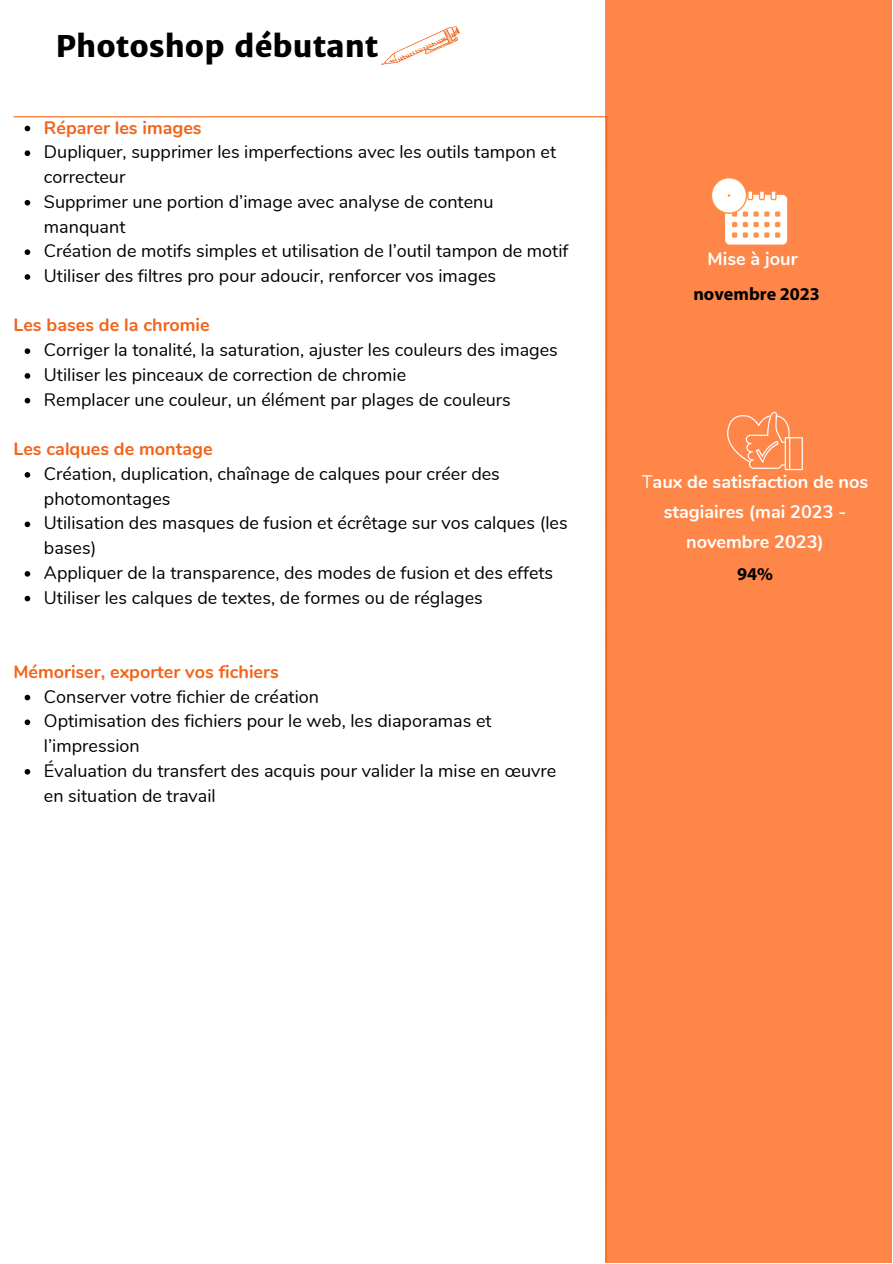
<style>
.page{position:relative;width:893px;height:1264px;background:#fff}
.page>*{position:absolute;margin:0;border:0;box-sizing:border-box;transform-origin:0 0}
.t1{font:800 30px "Merriweather Sans";color:#000}
.t2{font:18px/24.8px "Nunito";color:#000}
.t3{font:700 18px "Nunito";color:#f26419}
.t4{font:700 18px/30px "Nunito";color:#fff;text-align:center}
.t5{font:700 18px "Myriad Pro";color:#000}
.s1{font-weight:400}
</style>
<div class="page">
<div style="left:605px;top:0;width:287px;height:1262px;background:#fd8648"></div>
<svg style="left:605px;top:116px;width:2px;height:1146px"></svg>
<hr style="left:14px;top:116px;width:592px;height:1px;background:#f26419">
<svg style="left:711px;top:177px;width:76px;height:67px"></svg>
<svg style="left:727px;top:411px;width:75px;height:59px"></svg>
<svg style="left:25px;top:126px;width:5px;height:5px"></svg>
<svg style="left:25px;top:150px;width:5px;height:6px"></svg>
<svg style="left:25px;top:200px;width:5px;height:5px"></svg>
<svg style="left:25px;top:249px;width:5px;height:6px"></svg>
<svg style="left:25px;top:274px;width:5px;height:6px"></svg>
<svg style="left:25px;top:348px;width:5px;height:6px"></svg>
<svg style="left:25px;top:373px;width:5px;height:6px"></svg>
<svg style="left:25px;top:398px;width:5px;height:5px"></svg>
<svg style="left:25px;top:472px;width:5px;height:5px"></svg>
<svg style="left:25px;top:521px;width:5px;height:6px"></svg>
<svg style="left:25px;top:571px;width:5px;height:5px"></svg>
<svg style="left:25px;top:595px;width:5px;height:6px"></svg>
<svg style="left:25px;top:694px;width:5px;height:6px"></svg>
<svg style="left:25px;top:719px;width:5px;height:6px"></svg>
<svg style="left:25px;top:769px;width:5px;height:5px"></svg>
<svg style="left:381px;top:26px;width:79px;height:39px"></svg>
<h1 class="t1" style="left:56px;top:28px;width:324px">Photoshop débutant</h1>
<p class="t3" style="left:44px;top:115px;width:159px">Réparer les images</p>
<p class="t2" style="left:44px;top:140px;width:526px">Dupliquer, supprimer les imperfections avec les outils tampon et correcteur<br>Supprimer une portion d’image avec analyse de contenu manquant<br>Création de motifs simples et utilisation de l’outil tampon de motif Utiliser des filtres pro pour adoucir, renforcer vos images</p>
<p class="t3" style="left:13px;top:313px;width:198px">Les bases de la chromie</p>
<p class="t2" style="left:44px;top:338px;width:515px">Corriger la tonalité, la saturation, ajuster les couleurs des images<br>Utiliser les pinceaux de correction de chromie<br>Remplacer une couleur, un élément par plages de couleurs</p>
<p class="t3" style="left:13px;top:437px;width:201px">Les calques de montage</p>
<p class="t2" style="left:44px;top:461px;width:525px">Création, duplication, chaînage de calques pour créer des photomontages<br>Utilisation des masques de fusion et écrêtage sur vos calques (les bases)<br>Appliquer de la transparence, des modes de fusion et des effets Utiliser les calques de textes, de formes ou de réglages</p>
<p class="t3" style="left:13px;top:659px;width:267px">Mémoriser, exporter vos fichiers</p>
<p class="t2" style="left:44px;top:684px;width:513px">Conserver votre fichier de création<br>Optimisation des fichiers pour le web, les diaporamas et l’impression<br>Évaluation du transfert des acquis pour valider la mise en œuvre en situation de travail</p>
<p class="t4" style="left:707px;top:244px;width:91px">Mise à jour</p>
<p class="t5" style="left:693px;top:282px;width:128px">novembre 2023</p>
<p class="t4" style="left:641px;top:467px;width:228px"><span class="s1">T</span>aux de satisfaction de nos stagiaires (mai 2023 - novembre 2023)</p>
<p class="t5" style="left:737px;top:562px;width:37px">94%</p>
</div>
